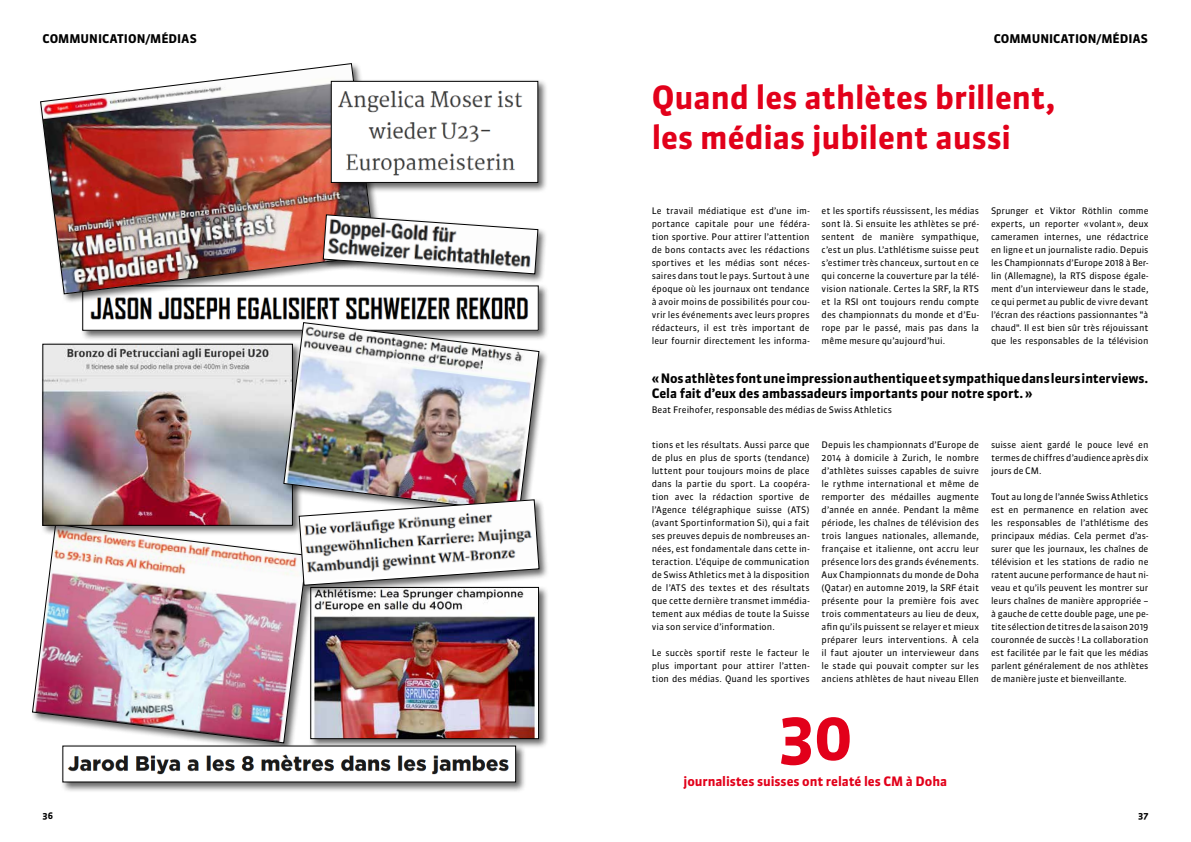
<style>
.page{position:relative;width:1191px;height:842px;background:#fff}
.page>*{position:absolute;margin:0;border:0;box-sizing:border-box;transform-origin:0 0}
.t1{font:700 64px "Sanuk OT";color:#e2001a}
.t2{font:700 32px/40px "Sanuk OT";color:#e2001a}
.t3{font:700 13px/15px "Sanuk OT";letter-spacing:-.005em;color:#000}
.t4{font:700 13px "Sanuk OT";letter-spacing:-.005em;color:#e2001a}
.t5{font:700 12px "Sanuk OT";color:#000}
.t6{font:9px/13px "Sanuk OT";color:#000;text-align:justify}
.t7{font:700 9px "Sanuk OT";color:#000}
</style>
<div class="page">
<div style="left:80px;top:283px;width:469px;height:58px;background:#000;opacity:.6"></div>
<div style="left:83px;top:286px;width:455px;height:44px;background:#fff"></div>
<img style="left:90px;top:297px;width:438px;height:23px">
<div style="left:82px;top:285px;width:457px;height:46px;border:1px solid #000"></div>
<div style="left:39px;top:62px;width:346px;height:242px;background:#000;opacity:.6"></div>
<img style="left:40px;top:63px;width:336px;height:232px">
<img style="left:32px;top:536px;width:275px;height:207px">
<div style="left:41px;top:342px;width:262px;height:194px;background:#000;opacity:.6"></div>
<img style="left:45px;top:346px;width:246px;height:178px">
<div style="left:43px;top:344px;width:250px;height:182px;border:1px solid #000"></div>
<div style="left:282px;top:321px;width:267px;height:201px;background:#000;opacity:.6"></div>
<img style="left:283px;top:322px;width:256px;height:191px">
<div style="left:308px;top:585px;width:241px;height:164px;background:#000;opacity:.6"></div>
<img style="left:312px;top:595px;width:224px;height:142px">
<div style="left:310px;top:587px;width:229px;height:152px;border:1px solid #000"></div>
<div style="left:329px;top:79px;width:219px;height:114px;background:#000;opacity:.6"></div>
<img style="left:333px;top:83px;width:203px;height:96px">
<div style="left:331px;top:81px;width:207px;height:102px;border:1px solid #000"></div>
<div style="left:321px;top:213px;width:227px;height:71px;background:#000;opacity:.6"></div>
<svg style="left:323px;top:214px;width:215px;height:60px"></svg>
<div style="left:297px;top:498px;width:252px;height:97px;background:#000;opacity:.6"></div>
<svg style="left:299px;top:499px;width:240px;height:87px"></svg>
<div style="left:60px;top:743px;width:466px;height:49px;background:#000;opacity:.6"></div>
<div style="left:63px;top:746px;width:452px;height:36px;background:#fff"></div>
<img style="left:67px;top:754px;width:442px;height:21px">
<h3 class="t5" style="left:43px;top:31px;width:156px">COMMUNICATION/MÉDIAS</h3>
<h3 class="t5" style="left:993px;top:31px;width:156px">COMMUNICATION/MÉDIAS</h3>
<h2 class="t2" style="left:651px;top:77px;width:405px">Quand les athlètes brillent, les médias jubilent aussi</h2>
<p class="t6" style="left:651px;top:204px;width:159px">Le travail médiatique est d’une im&shy;portance capitale pour une fédéra&shy;tion sportive. Pour attirer l’attention de bons contacts avec les rédactions sportives et les médias sont néces&shy;saires dans tout le pays. Surtout à une époque où les journaux ont tendance à avoir moins de possibilités pour cou&shy;vrir les événements avec leurs propres rédacteurs, il est très important de leur fournir directement les informa-</p>
<p class="t6" style="left:821px;top:204px;width:159px">et les sportifs réussissent, les médias sont là. Si ensuite les athlètes se pré&shy;sentent de manière sympathique, c’est un plus. L’athlétisme suisse peut s’estimer très chanceux, surtout en ce qui concerne la couverture par la télé&shy;vision nationale. Certes la SRF, la RTS et la RSI ont toujours rendu compte des championnats du monde et d’Eu&shy;rope par le passé, mais pas dans la même mesure qu’aujourd’hui.</p>
<p class="t6" style="left:991px;top:204px;width:159px">Sprunger et Viktor Röthlin comme experts, un reporter «volant», deux cameramen internes, une rédactrice en ligne et un journaliste radio. Depuis les Championnats d’Europe 2018 à Ber&shy;lin (Allemagne), la RTS dispose égale&shy;ment d’un intervieweur dans le stade, ce qui permet au public de vivre devant l’écran des réactions passionnantes "à chaud". Il est bien sûr très réjouissant que les responsables de la télévision</p>
<h3 class="t3" style="left:651px;top:370px;width:498px">«Nos athlètes font une impression authentique et sympathique dans leurs interviews.<br>Cela fait d’eux des ambassadeurs importants pour notre sport.»</h3>
<p class="t6" style="left:651px;top:403px;width:242px">Beat Freihofer, responsable des médias de Swiss Athletics</p>
<p class="t6" style="left:651px;top:438px;width:159px">tions et les résultats. Aussi parce que de plus en plus de sports (tendance) luttent pour toujours moins de place dans la partie du sport. La coopéra&shy;tion avec la rédaction sportive de l’Agence télégraphique suisse (ATS) (avant Sportinformation Si), qui a fait ses preuves depuis de nombreuses an&shy;nées, est fondamentale dans cette in&shy;teraction. L’équipe de communication de Swiss Athletics met à la disposition de l’ATS des textes et des résultats que cette dernière transmet immédia&shy;tement aux médias de toute la Suisse via son service d’information.</p>
<p class="t6" style="left:651px;top:646px;width:159px">Le succès sportif reste le facteur le plus important pour attirer l’atten&shy;tion des médias. Quand les sportives</p>
<p class="t6" style="left:821px;top:438px;width:159px">Depuis les championnats d’Europe de 2014 à domicile à Zurich, le nombre d’athlètes suisses capables de suivre le rythme international et même de remporter des médailles augmente d’année en année. Pendant la même période, les chaînes de télévision des trois langues nationales, allemande, française et italienne, ont accru leur présence lors des grands événements.<br>Aux Championnats du monde de Doha (Qatar) en automne 2019, la SRF était présente pour la première fois avec trois commentateurs au lieu de deux, afin qu’ils puissent se relayer et mieux préparer leurs interventions. À cela il faut ajouter un intervieweur dans le stade qui pouvait compter sur les anciens athlètes de haut niveau Ellen</p>
<p class="t6" style="left:991px;top:438px;width:159px">suisse aient gardé le pouce levé en termes de chiffres d’audience après dix jours de CM.</p>
<p class="t6" style="left:991px;top:490px;width:159px">Tout au long de l’année Swiss Athletics est en permanence en relation avec les responsables de l’athlétisme des principaux médias. Cela permet d’as&shy;surer que les journaux, les chaînes de télévision et les stations de radio ne ratent aucune performance de haut ni&shy;veau et qu’ils peuvent les montrer sur leurs chaînes de manière appropriée – à gauche de cette double page, une pe&shy;tite sélection de titres de la saison 2019 couronnée de succès ! La collaboration est facilitée par le fait que les médias parlent généralement de nos athlètes de manière juste et bienveillante.</p>
<h1 class="t1" style="left:778px;top:697px;width:77px">30</h1>
<h3 class="t4" style="left:683px;top:773px;width:265px">journalistes suisses ont relaté les CM à Doha</h3>
<p class="t7" style="left:43px;top:810px;width:12px">36</p>
<p class="t7" style="left:1138px;top:810px;width:12px">37</p>
</div>
